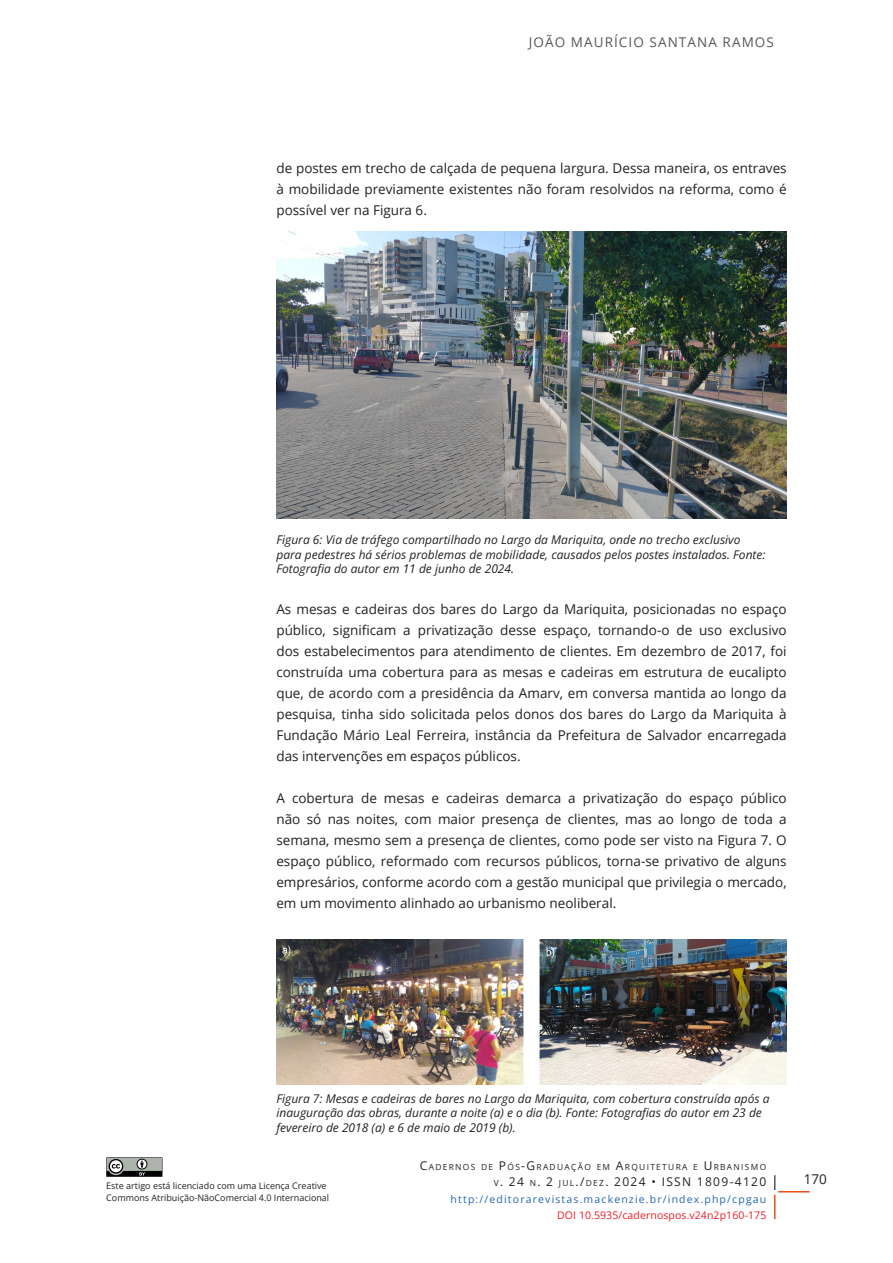
<style>
.page{position:relative;width:893px;height:1263px;background:#fff}
.page>*{position:absolute;margin:0;border:0;box-sizing:border-box;transform-origin:0 0}
.Txt{font:13.5px/21px "Open Sans";color:#231f20;text-align:justify}
.t1{font:13.5px "Open Sans";letter-spacing:.08em;color:#57585a}
.CPFAU-LegendaFigura{font:italic 12px/14.4px "Open Sans";color:#231f20}
.t2{font:12px "Open Sans";letter-spacing:.11em;color:#231f20}
.t3{font:10.5px "Open Sans";letter-spacing:.11em;color:#2466b2}
.t4{font:10.5px "Open Sans";letter-spacing:.01em;color:#ee1d23}
.t5{font:9px/12px "Open Sans";color:#231f20}
.t6{font:8.4px "Open Sans";letter-spacing:.155em;color:#231f20}
.s1{font-size:12px}
.s2{font-size:8.4px}
</style>
<div class="page">
<hr style="left:778px;top:1191px;width:32px;height:1px;background:#e94e1a">
<svg style="left:774px;top:1175px;width:1px;height:44px"></svg>
<svg style="left:106px;top:1157px;width:56px;height:20px"></svg>
<img style="left:276px;top:232px;width:511px;height:287px">
<img style="left:276px;top:940px;width:511px;height:144px">
<p class="t1" style="left:529px;top:32px;width:247px">JOÃO MAURÍCIO SANTANA RAMOS</p>
<p class="Txt" style="left:276px;top:157px;width:512px">de postes em trecho de calçada de pequena largura. Dessa maneira, os entraves à mobilidade previamente existentes não foram resolvidos na reforma, como é possível ver na Figura 6.</p>
<p class="CPFAU-LegendaFigura" style="left:276px;top:532px;width:491px">Figura 6: Via de tráfego compartilhado no Largo da Mariquita, onde no trecho exclusivo para pedestres há sérios problemas de mobilidade, causados pelos postes instalados. Fonte:<br>Fotografia do autor em 11 de junho de 2024.</p>
<p class="Txt" style="left:276px;top:598px;width:512px">As mesas e cadeiras dos bares do Largo da Mariquita, posicionadas no espaço público, significam a privatização desse espaço, tornando-o de uso exclusivo dos estabelecimentos para atendimento de clientes. Em dezembro de 2017, foi construída uma cobertura para as mesas e cadeiras em estrutura de eucalipto que, de acordo com a presidência da Amarv, em conversa mantida ao longo da pesquisa, tinha sido solicitada pelos donos dos bares do Largo da Mariquita à Fundação Mário Leal Ferreira, instância da Prefeitura de Salvador encarregada das intervenções em espaços públicos.</p>
<p class="Txt" style="left:276px;top:787px;width:512px">A cobertura de mesas e cadeiras demarca a privatização do espaço público não só nas noites, com maior presença de clientes, mas ao longo de toda a semana, mesmo sem a presença de clientes, como pode ser visto na Figura 7. O espaço público, reformado com recursos públicos, torna-se privativo de alguns empresários, conforme acordo com a gestão municipal que privilegia o mercado, em um movimento alinhado ao urbanismo neoliberal.</p>
<p class="CPFAU-LegendaFigura" style="left:276px;top:1091px;width:495px">Figura 7: Mesas e cadeiras de bares no Largo da Mariquita, com cobertura construída após a inauguração das obras, durante a noite (a) e o dia (b). Fonte: Fotografias do autor em 23 de fevereiro de 2018 (a) e 6 de maio de 2019 (b).</p>
<p class="t5" style="left:106px;top:1180px;width:224px">Este artigo está licenciado com uma Licença Creative<br>Commons Atribuição-NãoComercial 4.0 Internacional</p>
<p class="t6" style="left:420px;top:1161px;width:348px"><span class="s1">C</span>ADERNOS DE <span class="s1">P</span>ÓS<span class="s1">-G</span>RADUAÇÃO EM <span class="s1">A</span>RQUITETURA E <span class="s1">U</span> RBANISMO</p>
<p class="t2" style="left:494px;top:1173px;width:176px"><span class="s2">V</span>. 24 <span class="s2">N</span>. 2 <span class="s2">JUL</span>./<span class="s2">DEZ</span>. 2024 • ISSN</p>
<p class="t2" style="left:697px;top:1173px;width:71px">1809-4120</p>
<p class="t3" style="left:451px;top:1191px;width:317px">http://editorarevistas.mackenzie.br/index.php/cpgau</p>
<p class="t4" style="left:557px;top:1208px;width:211px">DOI 10.5935/cadernospos.v24n2p160-175</p>
<p class="Txt" style="left:804px;top:1169px;width:25px">170</p>
</div>
